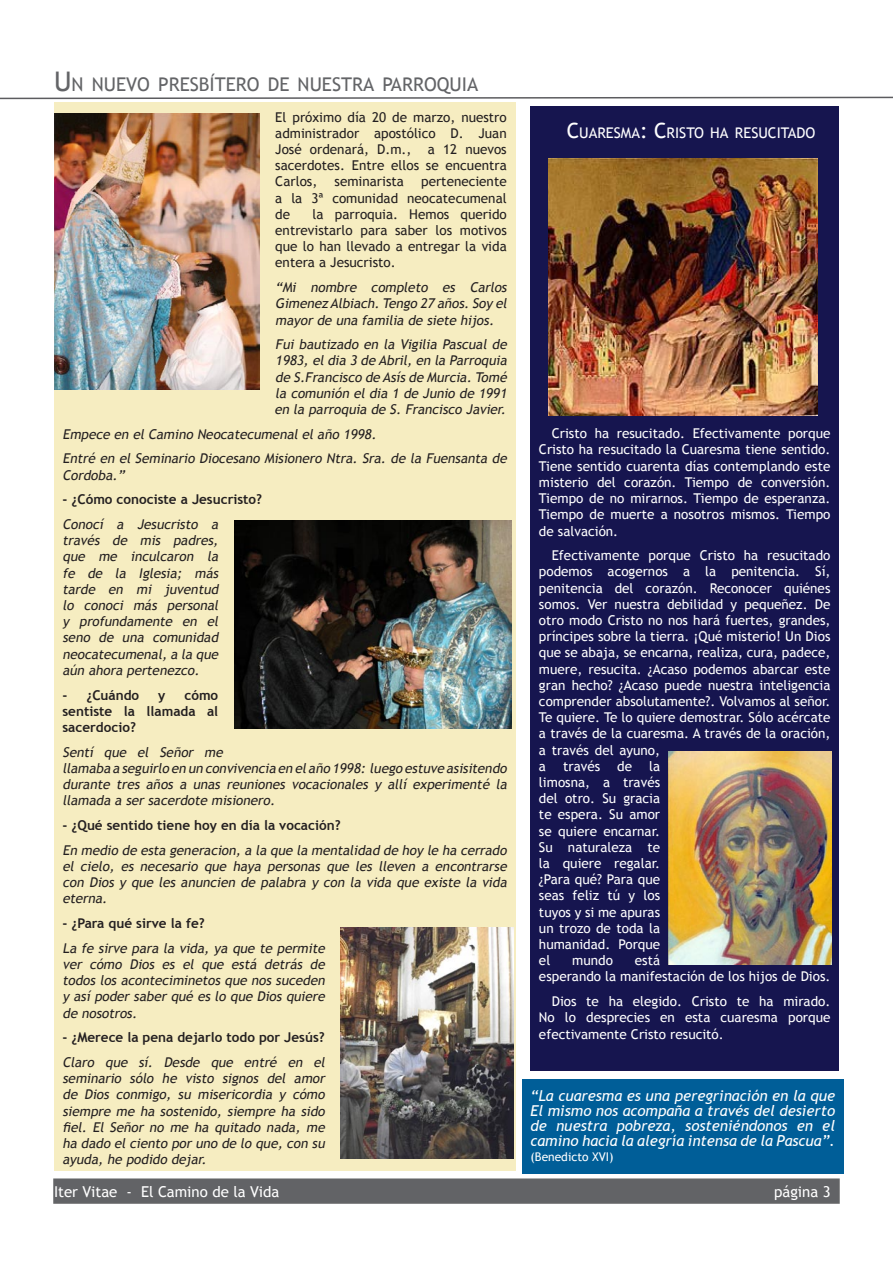
<style>
.page{position:relative;width:893px;height:1263px;background:#fff}
.page>*{position:absolute;margin:0;border:0;box-sizing:border-box;transform-origin:0 0}
.t1{font:18.9px "Trebuchet MS";color:#636467}
.t2{font:italic 15px/15px "Trebuchet MS";color:#fff;text-align:justify}
.t3{font:15px "Trebuchet MS";color:#fff}
.t4{font:14.7px "Trebuchet MS";color:#fff}
.t5{font:italic 13.5px/16.2px "Trebuchet MS";color:#231f20;text-align:justify}
.t6{font:13.5px/16.2px "Trebuchet MS";color:#fff;text-align:justify}
.t7{font:13.5px/16.2px "Trebuchet MS";color:#231f20;text-align:justify}
.t8{font:700 13.5px/16.2px "Trebuchet MS";color:#231f20;text-align:justify}
.t9{font:12px "Trebuchet MS";color:#fff}
.s1{font-size:27px}
.s2{font-size:21px}
</style>
<div class="page">
<div style="left:54px;top:1179px;width:785px;height:24px;background:#626366"></div>
<div style="left:53px;top:1178px;width:787px;height:26px;border:2px solid #646567"></div>
<svg style="left:0;top:96px;width:893px;height:4px"></svg>
<div style="left:530px;top:106px;width:309px;height:964px;background:#16154f"></div>
<div style="left:54px;top:102px;width:461px;height:1068px;background:#f6edc1"></div>
<div style="left:522px;top:1079px;width:322px;height:95px;background:#005e98"></div>
<img style="left:549px;top:158px;width:268px;height:257px">
<img style="left:669px;top:752px;width:162px;height:212px">
<img style="left:54px;top:113px;width:206px;height:276px">
<img style="left:340px;top:927px;width:174px;height:231px">
<img style="left:234px;top:521px;width:277px;height:208px">
<p class="t1" style="left:54px;top:73px;width:426px"><span class="s1">U</span>N NUEVO PRESBÍTERO DE NUESTRA PARROQUIA</p>
<p class="t7" style="left:275px;top:109px;width:233px">El próximo día 20 de marzo, nuestro administrador apostólico D. Juan José ordenará, D.m., a 12 nuevos sacerdotes. Entre ellos se encuentra Carlos,</p>
<p class="t7" style="left:275px;top:174px;width:233px;text-indent:146px">perteneciente a la 3ª comunidad neocatecumenal de</p>
<p class="t7" style="left:335px;top:174px;width:71px">seminarista</p>
<p class="t7" style="left:275px;top:206px;width:233px;text-indent:37px">la parroquia. Hemos querido entrevistarlo para saber los motivos que lo han llevado a entregar la vida entera a Jesucristo.</p>
<p class="t5" style="left:275px;top:279px;width:236px">“Mi nombre completo es Carlos Gimenez Albiach.Tengo 27 años.Soy el mayor de una familia de siete hijos.</p>
<p class="t5" style="left:275px;top:336px;width:237px">Fui bautizado en la Vigilia Pascual de 1983, el dia 3 de Abril, en la Parroquia de S.Francisco de Asís de Murcia.Tomé la comunión el dia 1 de Junio de 1991 en la parroquia de S. Francisco Javier.</p>
<p class="t5" style="left:63px;top:426px;width:318px">Empece en el Camino Neocatecumenal el año 1998.</p>
<p class="t5" style="left:63px;top:451px;width:449px">Entré en el Seminario Diocesano Misionero Ntra. Sra. de la Fuensanta de<br>Cordoba.”</p>
<p class="t8" style="left:63px;top:491px;width:201px">- ¿Cómo conociste a Jesucristo?</p>
<p class="t5" style="left:63px;top:516px;width:160px">Conocí a Jesucristo a través de mis padres, que me inculcaron la fe de la Iglesia; más tarde en mi juventud lo conoci más personal y profundamente en el seno de una comunidad neocatecumenal,a la que aún ahora pertenezco.</p>
<p class="t8" style="left:63px;top:687px;width:78px">- ¿Cuándo</p>
<p class="t8" style="left:158px;top:687px;width:9px">y</p>
<p class="t8" style="left:63px;top:687px;width:157px;text-indent:122px">cómo sentiste la llamada al sacerdocio?</p>
<p class="t5" style="left:63px;top:744px;width:449px;text-align:left">Sentí que el Señor me<br>llamaba a seguirlo en un convivencia en elaño 1998: luego estuve asisitendo durante tres años a unas reuniones vocacionales y allí experimenté la llamada a ser sacerdote misionero.</p>
<p class="t8" style="left:63px;top:817px;width:280px">- ¿Qué sentido tiene hoy en día la vocación?</p>
<p class="t5" style="left:63px;top:842px;width:449px">En medio de esta generacion, a la que la mentalidad de hoy le ha cerrado el cielo, es necesario que haya personas que les lleven a encontrarse con Dios y que les anuncien de palabra y con la vida que existe la vida eterna.</p>
<p class="t8" style="left:63px;top:915px;width:144px">- ¿Para qué sirve la fe?</p>
<p class="t5" style="left:63px;top:940px;width:267px">La fe sirve para la vida, ya que te permite ver cómo Dios es el que está detrás de todos los aconteciminetos que nos suceden y así poder saber qué es lo que Dios quiere de nosotros.</p>
<p class="t8" style="left:63px;top:1029px;width:264px">- ¿Merece la pena dejarlo todo por Jesús?</p>
<p class="t5" style="left:63px;top:1054px;width:267px">Claro que sí. Desde que entré en el seminario sólo he visto signos del amor de Dios conmigo, su misericordia y cómo siempre me ha sostenido, siempre ha sido fiel. El Señor no me ha quitado nada, me ha dado el ciento por uno de lo que, con su ayuda, he podido dejar.</p>
<p class="t4" style="left:567px;top:124px;width:250px"><span class="s2">C</span>UARESMA<span class="s2">: C</span>RISTO HA RESUCITADO</p>
<p class="t6" style="left:539px;top:426px;width:293px;text-indent:13px">Cristo ha resucitado. Efectivamente porque Cristo ha resucitado la Cuaresma tiene sentido.<br>Tiene sentido cuarenta días contemplando este misterio del corazón. Tiempo de conversión.<br>Tiempo de no mirarnos. Tiempo de esperanza.<br>Tiempo de muerte a nosotros mismos. Tiempo de salvación.</p>
<p class="t6" style="left:539px;top:547px;width:293px;text-align:left;text-indent:13px">Efectivamente porque Cristo ha resucitado podemos acogernos a la penitencia. Sí, penitencia del corazón. Reconocer quiénes somos. Ver nuestra debilidad y pequeñez. De otro modo Cristo no nos hará fuertes, grandes, príncipes sobre la tierra. ¡Qué misterio! Un Dios que se abaja, se encarna, realiza, cura, padece, muere, resucita. ¿Acaso podemos abarcar este gran hecho? ¿Acaso puede nuestra inteligencia comprender absolutamente?. Volvamos al señor.<br>Te quiere. Te lo quiere demostrar. Sólo acércate a través de la cuaresma. A través de la oración, a través del ayuno,<br>a</p>
<p class="t6" style="left:563px;top:758px;width:39px">través</p>
<p class="t6" style="left:617px;top:758px;width:16px">de</p>
<p class="t6" style="left:539px;top:758px;width:123px;text-indent:110px">la limosna, a través del otro. Su gracia te espera. Su amor se quiere encarnar.<br>Su naturaleza te la quiere regalar. ¿Para qué? Para que seas feliz tú y los tuyos y si me apuras un trozo de toda la humanidad. Porque el</p>
<p class="t6" style="left:539px;top:952px;width:293px;text-indent:96px">está<br>esperando la manifestación de los hijos de Dios.</p>
<p class="t6" style="left:539px;top:993px;width:293px;text-indent:13px">Dios te ha elegido. Cristo te ha mirado.<br>No lo desprecies en esta cuaresma porque efectivamente Cristo resucitó.</p>
<p class="t6" style="left:572px;top:952px;width:42px">mundo</p>
<p class="t2" style="left:530px;top:1088px;width:306px">“La cuaresma es una peregrinación en la que El mismo nos acompaña a través del desierto de nuestra pobreza, sosteniéndonos en el camino hacia la alegría intensa de la Pascua”.</p>
<p class="t9" style="left:530px;top:1149px;width:85px">(Benedicto XVI)</p>
<p class="t3" style="left:54px;top:1182px;width:227px">Iter Vitae - El Camino de la Vida</p>
<p class="t3" style="left:774px;top:1182px;width:58px">página 3</p>
</div>
